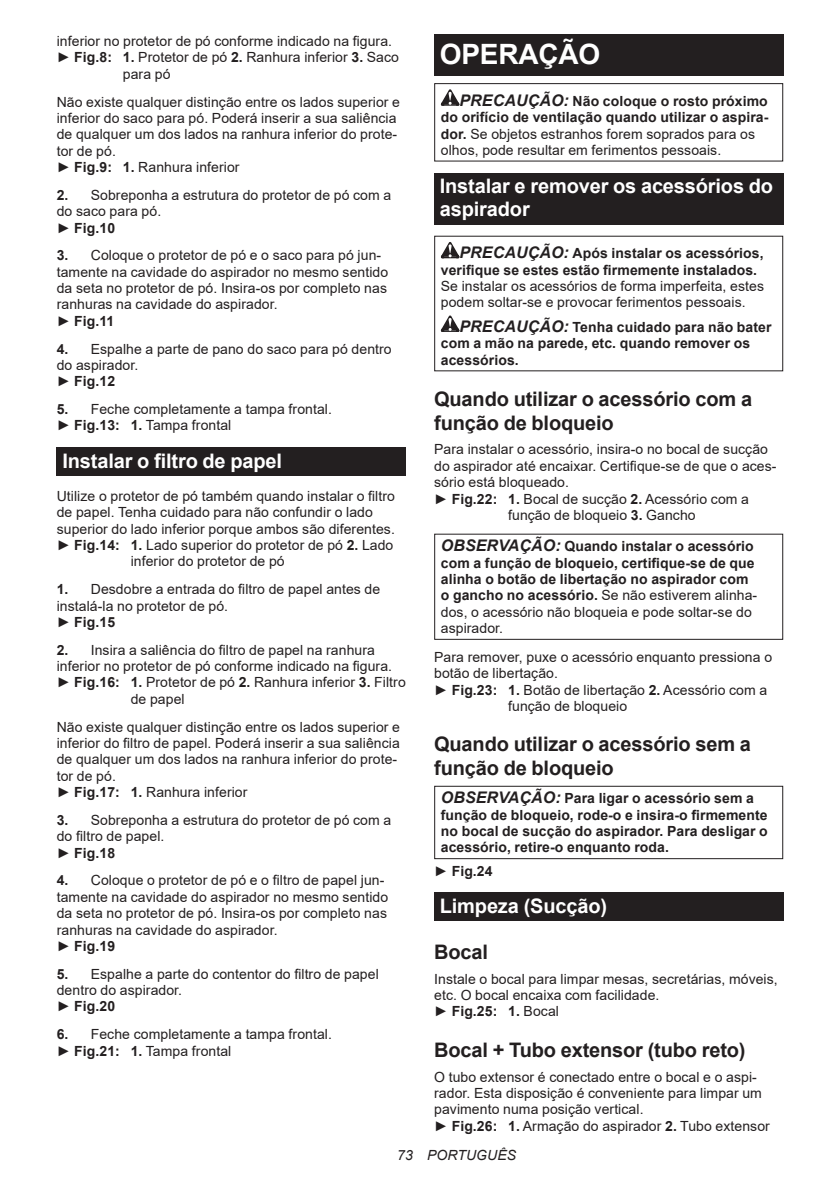
<style>
.page{position:relative;width:840px;height:1191px;background:#fff}
.page>*{position:absolute;margin:0;border:0;box-sizing:border-box;transform-origin:0 0}
.t1{font:700 28px "Arial";letter-spacing:-.01em;color:#fff}
.t2{font:700 20px/23.4px "Arial";letter-spacing:-.01em;color:#231f20}
.t3{font:700 20px/23.4px "Arial";letter-spacing:-.01em;color:#fff}
.t4{font:14px/16.4px "Arial";letter-spacing:.005em;color:#231f20}
.t5{font:700 14px/16.4px "Arial";letter-spacing:.005em;color:#231f20}
.t6{font:italic 14px "Arial";letter-spacing:.005em;color:#231f20}
.s1{font-weight:700}
.s2{font-weight:700;font-style:italic;font-size:16px}
.s3{font-style:italic;font-size:16px}
.s4{font-weight:400}
</style>
<div class="page">
<div style="left:57px;top:447px;width:348px;height:29px;background:#231f20"></div>
<div style="left:434px;top:34px;width:348px;height:41px;background:#231f20"></div>
<svg style="left:440px;top:89px;width:19px;height:17px"></svg>
<div style="left:434px;top:83px;width:348px;height:79px;border:1px solid #231f20"></div>
<div style="left:434px;top:173px;width:348px;height:52px;background:#231f20"></div>
<svg style="left:440px;top:242px;width:19px;height:16px"></svg>
<svg style="left:440px;top:315px;width:19px;height:17px"></svg>
<div style="left:434px;top:533px;width:348px;height:107px;border:1px solid #231f20"></div>
<div style="left:434px;top:785px;width:348px;height:74px;border:1px solid #231f20"></div>
<div style="left:434px;top:892px;width:348px;height:29px;background:#231f20"></div>
<p class="t4" style="left:57px;top:33px;width:337px">inferior no protetor de pó conforme indicado na figura.</p>
<p class="t4" style="left:57px;top:49px;width:343px">► <span class="s1">Fig.8: 1.</span> Protetor de pó <span class="s1">2.</span> Ranhura inferior <span class="s1">3.</span> Saco</p>
<p class="t4" style="left:123px;top:66px;width:49px">para pó</p>
<p class="t4" style="left:57px;top:93px;width:344px">Não existe qualquer distinção entre os lados superior e inferior do saco para pó. Poderá inserir a sua saliência de qualquer um dos lados na ranhura inferior do prote&shy;tor de pó.<br>► <span class="s1">Fig.9: 1.</span> Ranhura inferior</p>
<p class="t4" style="left:57px;top:187px;width:336px"><span class="s1">2.</span> Sobreponha a estrutura do protetor de pó com a do saco para pó.<br>► <span class="s1">Fig.10</span></p>
<p class="t4" style="left:57px;top:247px;width:333px"><span class="s1">3.</span> Coloque o protetor de pó e o saco para pó jun&shy;tamente na cavidade do aspirador no mesmo sentido da seta no protetor de pó. Insira-os por completo nas ranhuras na cavidade do aspirador.<br>► <span class="s1">Fig.11</span></p>
<p class="t4" style="left:57px;top:340px;width:336px"><span class="s1">4.</span> Espalhe a parte de pano do saco para pó dentro do aspirador.<br>► <span class="s1">Fig.12</span></p>
<p class="t4" style="left:57px;top:401px;width:277px"><span class="s1">5.</span> Feche completamente a tampa frontal. ► <span class="s1">Fig.13: 1.</span> Tampa frontal</p>
<h2 class="t3" style="left:62px;top:449px;width:221px">Instalar o filtro de papel</h2>
<p class="t4" style="left:57px;top:488px;width:339px">Utilize o protetor de pó também quando instalar o filtro</p>
<p class="t4" style="left:57px;top:504px;width:317px">de papel. Tenha cuidado para não confundir o lado</p>
<p class="t4" style="left:57px;top:520px;width:339px">superior do lado inferior porque ambos são diferentes.</p>
<p class="t4" style="left:57px;top:537px;width:338px">► <span class="s1">Fig.14: 1.</span> Lado superior do protetor de pó <span class="s1">2.</span> Lado</p>
<p class="t4" style="left:131px;top:553px;width:155px">inferior do protetor de pó</p>
<p class="t4" style="left:57px;top:581px;width:325px"><span class="s1">1.</span> Desdobre a entrada do filtro de papel antes de instalá-la no protetor de pó.<br>► <span class="s1">Fig.15</span></p>
<p class="t4" style="left:57px;top:641px;width:319px"><span class="s1">2.</span> Insira a saliência do filtro de papel na ranhura</p>
<p class="t4" style="left:57px;top:658px;width:337px">inferior no protetor de pó conforme indicado na figura.</p>
<p class="t4" style="left:57px;top:674px;width:350px">► <span class="s1">Fig.16: 1.</span> Protetor de pó <span class="s1">2.</span> Ranhura inferior <span class="s1">3.</span> Filtro</p>
<p class="t4" style="left:131px;top:690px;width:55px">de papel</p>
<p class="t4" style="left:57px;top:718px;width:344px">Não existe qualquer distinção entre os lados superior e inferior do filtro de papel. Poderá inserir a sua saliência de qualquer um dos lados na ranhura inferior do prote&shy;tor de pó.<br>► <span class="s1">Fig.17: 1.</span> Ranhura inferior</p>
<p class="t4" style="left:57px;top:811px;width:336px"><span class="s1">3.</span> Sobreponha a estrutura do protetor de pó com a do filtro de papel.<br>► <span class="s1">Fig.18</span></p>
<p class="t4" style="left:57px;top:872px;width:333px"><span class="s1">4.</span> Coloque o protetor de pó e o filtro de papel jun&shy;tamente na cavidade do aspirador no mesmo sentido da seta no protetor de pó. Insira-os por completo nas ranhuras na cavidade do aspirador.<br>► <span class="s1">Fig.19</span></p>
<p class="t4" style="left:57px;top:965px;width:323px"><span class="s1">5.</span> Espalhe a parte do contentor do filtro de papel dentro do aspirador.<br>► <span class="s1">Fig.20</span></p>
<p class="t4" style="left:57px;top:1026px;width:277px"><span class="s1">6.</span> Feche completamente a tampa frontal. ► <span class="s1">Fig.21: 1.</span> Tampa frontal</p>
<h1 class="t1" style="left:439px;top:34px;width:162px">OPERAÇÃO</h1>
<p class="t4" style="left:440px;top:92px;width:329px;text-indent:19px"><span class="s2">PRECAUÇÃO:</span> <span class="s1">Não coloque o rosto próximo do orifício de ventilação quando utilizar o aspira&shy;dor.</span> Se objetos estranhos forem soprados para os olhos, pode resultar em ferimentos pessoais.</p>
<h2 class="t3" style="left:439px;top:174px;width:334px">Instalar e remover os acessórios do aspirador</h2>
<p class="t5" style="left:440px;top:245px;width:324px;text-indent:19px"><span class="s3">PRECAUÇÃO:</span> Após instalar os acessórios, verifique se estes estão firmemente instalados.</p>
<p class="t4" style="left:440px;top:278px;width:324px">Se instalar os acessórios de forma imperfeita, estes podem soltar-se e provocar ferimentos pessoais.</p>
<p class="t5" style="left:440px;top:319px;width:332px;text-indent:19px"><span class="s3">PRECAUÇÃO:</span> Tenha cuidado para não bater com a mão na parede, etc. quando remover os acessórios.</p>
<h2 class="t2" style="left:434px;top:387px;width:319px">Quando utilizar o acessório com a função de bloqueio</h2>
<p class="t4" style="left:434px;top:441px;width:335px">Para instalar o acessório, insira-o no bocal de sucção</p>
<p class="t4" style="left:434px;top:457px;width:343px">do aspirador até encaixar. Certifique-se de que o aces-</p>
<p class="t4" style="left:434px;top:474px;width:136px">sório está bloqueado.</p>
<p class="t4" style="left:434px;top:490px;width:316px">► <span class="s1">Fig.22: 1.</span> Bocal de sucção <span class="s1">2.</span> Acessório com a</p>
<p class="t4" style="left:508px;top:507px;width:189px">função de bloqueio <span class="s1">3.</span> Gancho</p>
<p class="t5" style="left:440px;top:538px;width:318px"><span class="s3">OBSERVAÇÃO:</span> Quando instalar o acessório com a função de bloqueio, certifique-se de que alinha o botão de libertação no aspirador com o gancho no acessório. <span class="s4">Se não estiverem alinha&shy;dos, o acessório não bloqueia e pode soltar-se do aspirador.</span></p>
<p class="t4" style="left:434px;top:648px;width:339px">Para remover, puxe o acessório enquanto pressiona o</p>
<p class="t4" style="left:434px;top:665px;width:125px">botão de libertação.</p>
<p class="t4" style="left:434px;top:681px;width:334px">► <span class="s1">Fig.23: 1.</span> Botão de libertação <span class="s1">2.</span> Acessório com a</p>
<p class="t4" style="left:508px;top:698px;width:120px">função de bloqueio</p>
<h2 class="t2" style="left:434px;top:733px;width:318px">Quando utilizar o acessório sem a função de bloqueio</h2>
<p class="t5" style="left:440px;top:790px;width:328px"><span class="s3">OBSERVAÇÃO:</span> Para ligar o acessório sem a função de bloqueio, rode-o e insira-o firmemente no bocal de sucção do aspirador. Para desligar o acessório, retire-o enquanto roda.</p>
<p class="t5" style="left:434px;top:862px;width:60px"><span class="s4">►</span> Fig.24</p>
<h2 class="t3" style="left:439px;top:894px;width:169px">Limpeza (Sucção)</h2>
<h2 class="t2" style="left:434px;top:940px;width:55px">Bocal</h2>
<p class="t4" style="left:434px;top:970px;width:345px">Instale o bocal para limpar mesas, secretárias, móveis, etc. O bocal encaixa com facilidade.<br>► <span class="s1">Fig.25: 1.</span> Bocal</p>
<h2 class="t2" style="left:434px;top:1038px;width:313px">Bocal + Tubo extensor (tubo reto)</h2>
<p class="t4" style="left:434px;top:1068px;width:337px">O tubo extensor é conectado entre o bocal e o aspi&shy;rador. Esta disposição é conveniente para limpar um pavimento numa posição vertical.<br>► <span class="s1">Fig.26: 1.</span> Armação do aspirador <span class="s1">2.</span> Tubo extensor</p>
<p class="t6" style="left:397px;top:1146px;width:120px">73 PORTUGUÊS</p>
</div>
